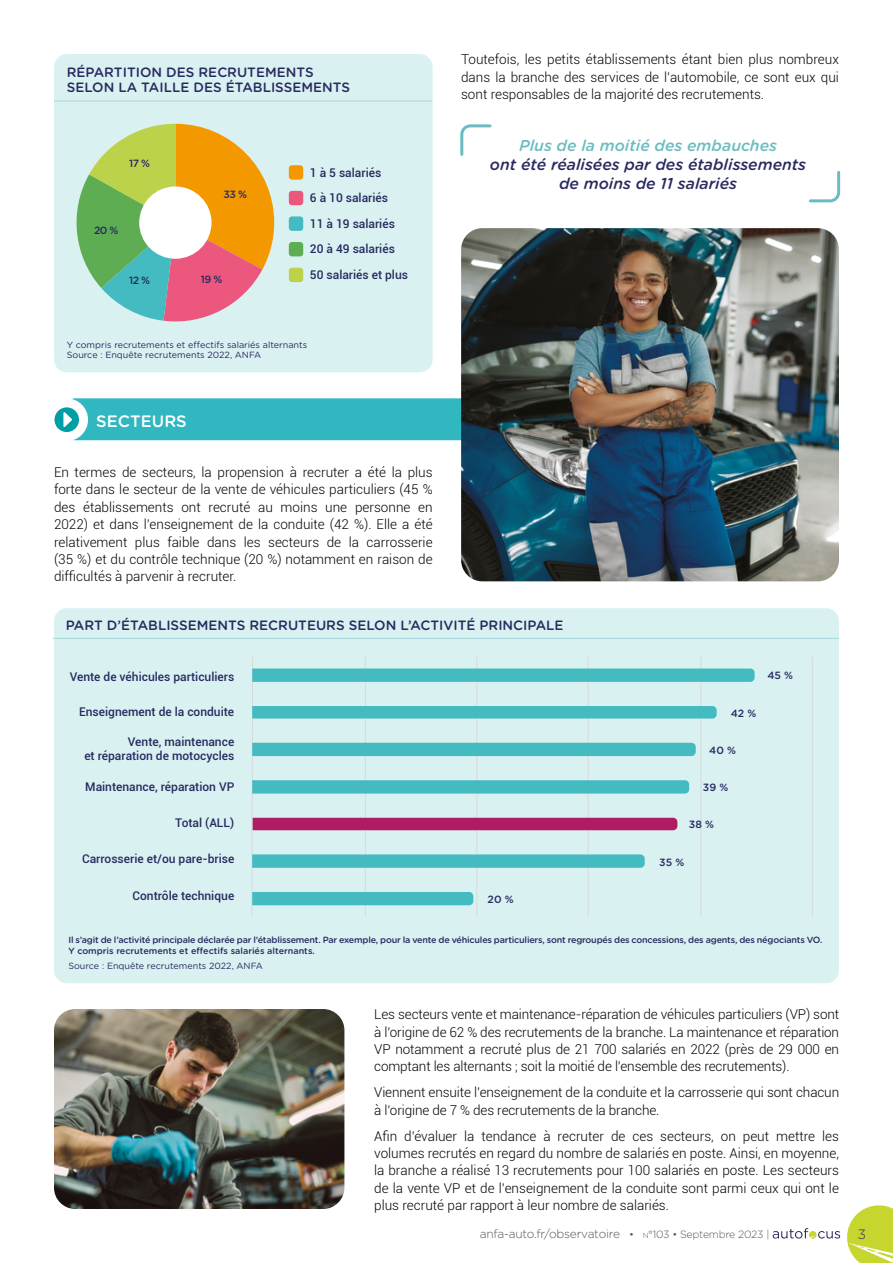
<style>
.page{position:relative;width:893px;height:1263px;background:#fff}
.page>*{position:absolute;margin:0;border:0;box-sizing:border-box;transform-origin:0 0}
.Titre-3{font:500 16.5px "Gotham Rounded";color:#fff}
.Note-texte{font:italic 500 15.75px/18.9px "Gotham Rounded";color:#282a5f;text-align:center}
.t1{font:300 13.5px/17.4px "Roboto";letter-spacing:-.01em;color:#000;text-align:justify}
.TITRE-tableau-light{font:500 13.5px/15px "Gotham Rounded";color:#282a5f}
.t2{font:300 13.5px "Gotham";color:#282a5f}
.Légende{font:500 12px/14.4px "Roboto";color:#282a5f;text-align:right}
.t3{font:300 12px "Gotham";letter-spacing:-.02em;color:#575756}
.t4{font:500 10.5px "Gotham Rounded";letter-spacing:-.005em;color:#282a5f}
.t5{font:500 9px "Gotham Rounded";letter-spacing:-.02em;color:#282a5f}
.t6{font:9px "Gotham Rounded";color:#282a5f}
.t7{font:500 9px "Gotham Rounded";color:#282a5f}
.s1{color:#6abcc1}
.s2{font-size:10.5px}
.s3{font-size:7.35px}
</style>
<div class="page">
<svg style="left:773px;top:1205px;width:120px;height:58px"></svg>
<div style="left:54px;top:54px;width:379px;height:318px;background:#daf1f2;border-radius:13px"></div>
<hr style="left:54px;top:101px;width:379px;height:1px;background:#a4d7db">
<div style="left:289px;top:165px;width:14px;height:15px;background:#f49800;border-radius:3px"></div>
<div style="left:289px;top:191px;width:14px;height:14px;background:#eb577d;border-radius:3px"></div>
<div style="left:289px;top:216px;width:14px;height:15px;background:#44bac1;border-radius:3px"></div>
<div style="left:289px;top:242px;width:14px;height:14px;background:#5ead52;border-radius:3px"></div>
<div style="left:289px;top:268px;width:14px;height:14px;background:#bdd24b;border-radius:3px"></div>
<svg style="left:76px;top:124px;width:198px;height:198px"></svg>
<div style="left:139px;top:186px;width:73px;height:73px;background:#fff;border-radius:50%"></div>
<div style="left:54px;top:608px;width:785px;height:375px;background:#daf1f2;border-radius:13px"></div>
<hr style="left:53px;top:638px;width:786px;height:1px;background:#a4d7db">
<hr style="left:812px;top:657px;width:1px;height:260px;background:#d8dad9">
<img style="left:54px;top:1009px;width:290px;height:200px">
<div style="left:67px;top:398px;width:772px;height:42px;background:#30b7c0;border-radius:9px"></div>
<svg style="left:50px;top:403px;width:34px;height:34px"></svg>
<div style="left:45px;top:398px;width:43px;height:43px;border:9px solid #fff;border-radius:50%"></div>
<svg style="left:63px;top:412px;width:9px;height:15px"></svg>
<img style="left:461px;top:228px;width:378px;height:353px">
<svg style="left:809px;top:170px;width:32px;height:33px"></svg>
<svg style="left:460px;top:124px;width:32px;height:32px"></svg>
<svg style="left:251px;top:657px;width:504px;height:260px"></svg>
<p class="TITRE-tableau-light" style="left:67px;top:65px;width:285px">RÉPARTITION DES RECRUTEMENTS<br>SELON LA TAILLE DES ÉTABLISSEMENTS</p>
<p class="t4" style="left:129px;top:156px;width:23px">17 %</p>
<p class="t4" style="left:94px;top:223px;width:26px">20 %</p>
<p class="t4" style="left:223px;top:187px;width:25px">33 %</p>
<p class="t4" style="left:129px;top:273px;width:23px">12 %</p>
<p class="t4" style="left:201px;top:272px;width:23px">19 %</p>
<p class="Légende" style="left:310px;top:165px;width:73px">1 à 5 salariés</p>
<p class="Légende" style="left:310px;top:190px;width:80px">6 à 10 salariés</p>
<p class="Légende" style="left:310px;top:216px;width:86px">11 à 19 salariés</p>
<p class="Légende" style="left:310px;top:241px;width:86px">20 à 49 salariés</p>
<p class="Légende" style="left:310px;top:267px;width:100px">50 salariés et plus</p>
<p class="t6" style="left:67px;top:338px;width:242px">Y compris recrutements et effectifs salariés alternants</p>
<p class="t6" style="left:67px;top:349px;width:196px">Source : Enquête recrutements 2022, ANFA</p>
<p class="Titre-3" style="left:96px;top:409px;width:92px">SECTEURS</p>
<p class="t1" style="left:461px;top:50px;width:379px">Toutefois, les petits établissements étant bien plus nombreux dans la branche des services de l’automobile, ce sont eux qui sont responsables de la majorité des recrutements.</p>
<p class="Note-texte" style="left:490px;top:135px;width:318px"><span class="s1">Plus de la moitié des embauches<br></span>ont été réalisées par des établissements de moins de 11 salariés</p>
<p class="t1" style="left:54px;top:463px;width:380px">En termes de secteurs, la propension à recruter a été la plus forte dans le secteur de la vente de véhicules particuliers (45 % des établissements ont recruté au moins une personne en 2022) et dans l’enseignement de la conduite (42 %). Elle a été relativement plus faible dans les secteurs de la carrosserie (35 %) et du contrôle technique (20 %) notamment en raison de difficultés à parvenir à recruter.</p>
<p class="TITRE-tableau-light" style="left:66px;top:617px;width:499px">PART D’ÉTABLISSEMENTS RECRUTEURS SELON L’ACTIVITÉ PRINCIPALE</p>
<p class="Légende" style="left:70px;top:669px;width:166px">Vente de véhicules particuliers</p>
<p class="Légende" style="left:79px;top:704px;width:157px">Enseignement de la conduite</p>
<p class="Légende" style="left:84px;top:734px;width:151px">Vente, maintenance<br>et réparation de motocycles</p>
<p class="Légende" style="left:85px;top:779px;width:151px">Maintenance, réparation VP</p>
<p class="Légende" style="left:175px;top:815px;width:61px">Total (ALL)</p>
<p class="Légende" style="left:82px;top:851px;width:154px">Carrosserie et/ou pare-brise</p>
<p class="Légende" style="left:133px;top:888px;width:103px">Contrôle technique</p>
<p class="t4" style="left:488px;top:892px;width:28px">20 %</p>
<p class="t4" style="left:767px;top:668px;width:27px">45 %</p>
<p class="t4" style="left:731px;top:705px;width:27px">42 %</p>
<p class="t4" style="left:709px;top:743px;width:28px">40 %</p>
<p class="t4" style="left:703px;top:780px;width:27px">39 %</p>
<p class="t4" style="left:689px;top:817px;width:27px">38 %</p>
<p class="t4" style="left:659px;top:854px;width:27px">35 %</p>
<p class="t5" style="left:68px;top:933px;width:755px">Il s’agit de l’activité principale déclarée par l’établissement. Par exemple, pour la vente de véhicules particuliers, sont regroupés des concessions, des agents, des négociants VO.</p>
<p class="t7" style="left:68px;top:944px;width:248px">Y compris recrutements et effectifs salariés alternants.</p>
<p class="t6" style="left:68px;top:959px;width:196px">Source : Enquête recrutements 2022, ANFA</p>
<p class="t1" style="left:374px;top:1005px;width:466px">Les secteurs vente et maintenance-réparation de véhicules particuliers (VP) sont à l’origine de 62 % des recrutements de la branche. La maintenance et réparation VP notamment a recruté plus de 21 700 salariés en 2022 (près de 29 000 en comptant les alternants ; soit la moitié de l’ensemble des recrutements).</p>
<p class="t1" style="left:374px;top:1083px;width:466px">Viennent ensuite l’enseignement de la conduite et la carrosserie qui sont chacun à l’origine de 7 % des recrutements de la branche.</p>
<p class="t1" style="left:374px;top:1126px;width:466px">Afin d’évaluer la tendance à recruter de ces secteurs, on peut mettre les volumes recrutés en regard du nombre de salariés en poste. Ainsi, en moyenne, la branche a réalisé 13 recrutements pour 100 salariés en poste. Les secteurs de la vente VP et de l’enseignement de la conduite sont parmi ceux qui ont le plus recruté par rapport à leur nombre de salariés.</p>
<p class="t3" style="left:480px;top:1226px;width:291px">anfa-auto.fr/observatoire <span class="s2">•</span> <span class="s3">n</span><span class="s2">°103 • Septembre 2023 |</span></p>
<p class="t2" style="left:858px;top:1225px;width:10px">3</p>
</div>
